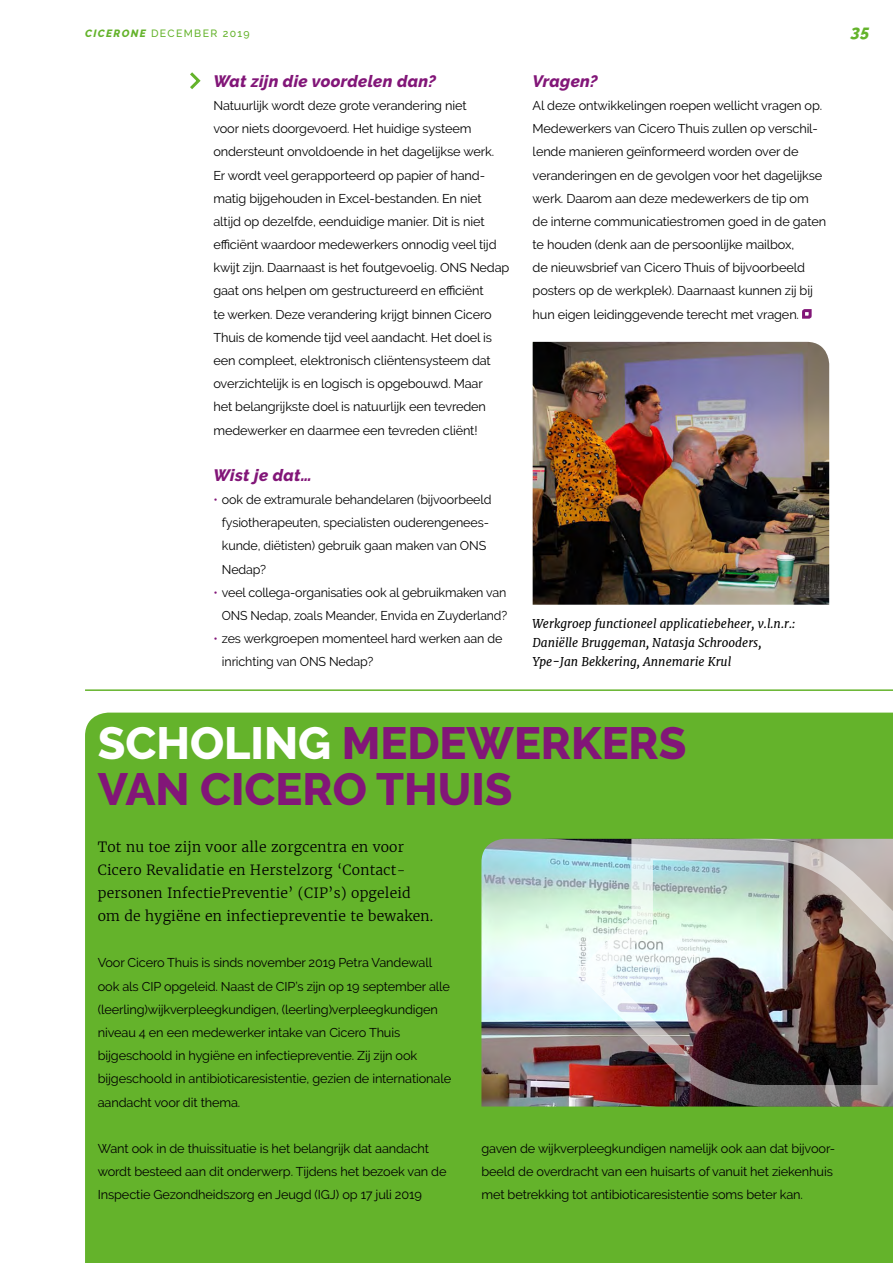
<style>
.page{position:relative;width:893px;height:1263px;background:#fff}
.page>*{position:absolute;margin:0;border:0;box-sizing:border-box;transform-origin:0 0}
.t1{font:800 45px "Raleway";color:#821678}
.t2{font:800 45px "Raleway";color:#fff}
.t3{font:italic 800 16.5px "Raleway";letter-spacing:.02em;color:#821678}
.t4{font:italic 800 16.5px "Raleway";color:#64b32b}
.t5{font:300 13.95px/23.1px "Merriweather";letter-spacing:.015em;color:#000}
.t6{font:12.75px/23.1px "Raleway";letter-spacing:-.01em;color:#000}
.t7{font:italic 12px/19.2px "Merriweather";color:#000}
.t8{font:500 10.5px "Raleway";letter-spacing:.13em;color:#64b32b}
.s1{font-weight:800;font-style:italic}
.s2{color:#821678}
.s3{color:#fff}
</style>
<div class="page">
<div style="left:85px;top:713px;width:808px;height:550px;background:#64b32b"></div>
<img style="left:533px;top:342px;width:296px;height:263px">
<img style="left:481px;top:839px;width:95px;height:267px">
<hr style="left:85px;top:689px;width:808px;height:2px;background:#64b32b">
<img style="left:576px;top:839px;width:317px;height:267px">
<svg style="left:190px;top:72px;width:11px;height:18px"></svg>
<svg style="left:802px;top:309px;width:10px;height:10px"></svg>
<svg style="left:804px;top:1188px;width:13px;height:13px"></svg>
<p class="t8" style="left:85px;top:27px;width:166px"><span class="s1">CICERONE</span> DECEMBER 2019</p>
<p class="t4" style="left:851px;top:21px;width:20px">35</p>
<p class="t3" style="left:213px;top:72px;width:224px">Wat zijn die voordelen dan?</p>
<p class="t6" style="left:213px;top:94px;width:298px">Natuurlijk wordt deze grote verandering niet<br>voor niets doorgevoerd. Het huidige systeem ondersteunt onvoldoende in het dagelijkse werk.<br>Er wordt veel gerapporteerd op papier of hand&shy;matig bijgehouden in Excel-bestanden. En niet altijd op dezelfde, eenduidige manier. Dit is niet efficiënt waardoor medewerkers onnodig veel tijd kwijt zijn. Daarnaast is het foutgevoelig. ONS Nedap gaat ons helpen om gestructureerd en efficiënt<br>te werken. Deze verandering krijgt binnen Cicero Thuis de komende tijd veel aandacht. Het doel is een compleet, elektronisch cliëntensysteem dat overzichtelijk is en logisch is opgebouwd. Maar<br>het belangrijkste doel is natuurlijk een tevreden medewerker en daarmee een tevreden cliënt!</p>
<p class="t3" style="left:213px;top:465px;width:100px">Wist je dat…</p>
<p class="t6" style="left:222px;top:488px;width:271px;text-indent:-9px"><span class="s2">•</span> ook de extramurale behandelaren (bijvoorbeeld fysiotherapeuten, specialisten ouderengenees&shy;kunde, diëtisten) gebruik gaan maken van ONS Nedap?</p>
<p class="t6" style="left:213px;top:581px;width:295px;text-align:right"><span class="s2">•</span> veel collega-organisaties ook al gebruikmaken van<br>ONS Nedap, zoals Meander, Envida en Zuyderland?</p>
<p class="t6" style="left:222px;top:627px;width:282px;text-indent:-9px"><span class="s2">•</span> zes werkgroepen momenteel hard werken aan de inrichting van ONS Nedap?</p>
<p class="t3" style="left:533px;top:72px;width:67px">Vragen?</p>
<p class="t6" style="left:533px;top:94px;width:295px">Al deze ontwikkelingen roepen wellicht vragen op.<br>Medewerkers van Cicero Thuis zullen op verschil&shy;lende manieren geïnformeerd worden over de veranderingen en de gevolgen voor het dagelijkse werk. Daarom aan deze medewerkers de tip om de interne communicatiestromen goed in de gaten te houden (denk aan de persoonlijke mailbox,<br>de nieuwsbrief van Cicero Thuis of bijvoorbeeld posters op de werkplek). Daarnaast kunnen zij bij hun eigen leidinggevende terecht met vragen.</p>
<p class="t7" style="left:532px;top:613px;width:264px">Werkgroep functioneel applicatiebeheer, v.l.n.r.:<br>Daniëlle Bruggeman, Natasja Schrooders,<br>Ype-Jan Bekkering, Annemarie Krul</p>
<h1 class="t2" style="left:98px;top:717px;width:33px">SCHO</h1>
<h1 class="t1" style="left:224px;top:717px;width:319px"><span class="s3">LING</span> MEDEWERKER</h1>
<h1 class="t1" style="left:659px;top:717px;width:29px">S</h1>
<h1 class="t1" style="left:98px;top:764px;width:161px">VAN CICERO</h1>
<h1 class="t1" style="left:376px;top:764px;width:138px">THUIS</h1>
<p class="t5" style="left:98px;top:835px;width:337px">Tot nu toe zijn voor alle zorgcentra en voor Cicero Revalidatie en Herstelzorg ‘Contact&shy;personen InfectiePreventie’ (CIP’s) opgeleid om de hygiëne en infectiepreventie te bewaken.</p>
<p class="t6" style="left:98px;top:951px;width:355px">Voor Cicero Thuis is sinds november 2019 Petra Vandewall ook als CIP opgeleid. Naast de CIP’s zijn op 19 september alle (leerling)wijkverpleegkundigen, (leerling)verpleegkundigen niveau 4 en een medewerker intake van Cicero Thuis bijgeschoold in hygiëne en infectiepreventie. Zij zijn ook bijgeschoold in antibioticaresistentie, gezien de internationale aandacht voor dit thema.</p>
<p class="t6" style="left:98px;top:1137px;width:350px">Want ook in de thuissituatie is het belangrijk dat aandacht wordt besteed aan dit onderwerp. Tijdens het bezoek van de<br>Inspectie Gezondheidszorg en Jeugd (IGJ) op 17 juli 2019</p>
<p class="t6" style="left:481px;top:1137px;width:355px">gaven de wijkverpleegkundigen namelijk ook aan dat bijvoor&shy;beeld de overdracht van een huisarts of vanuit het ziekenhuis met betrekking tot antibioticaresistentie soms beter kan.</p>
</div>
